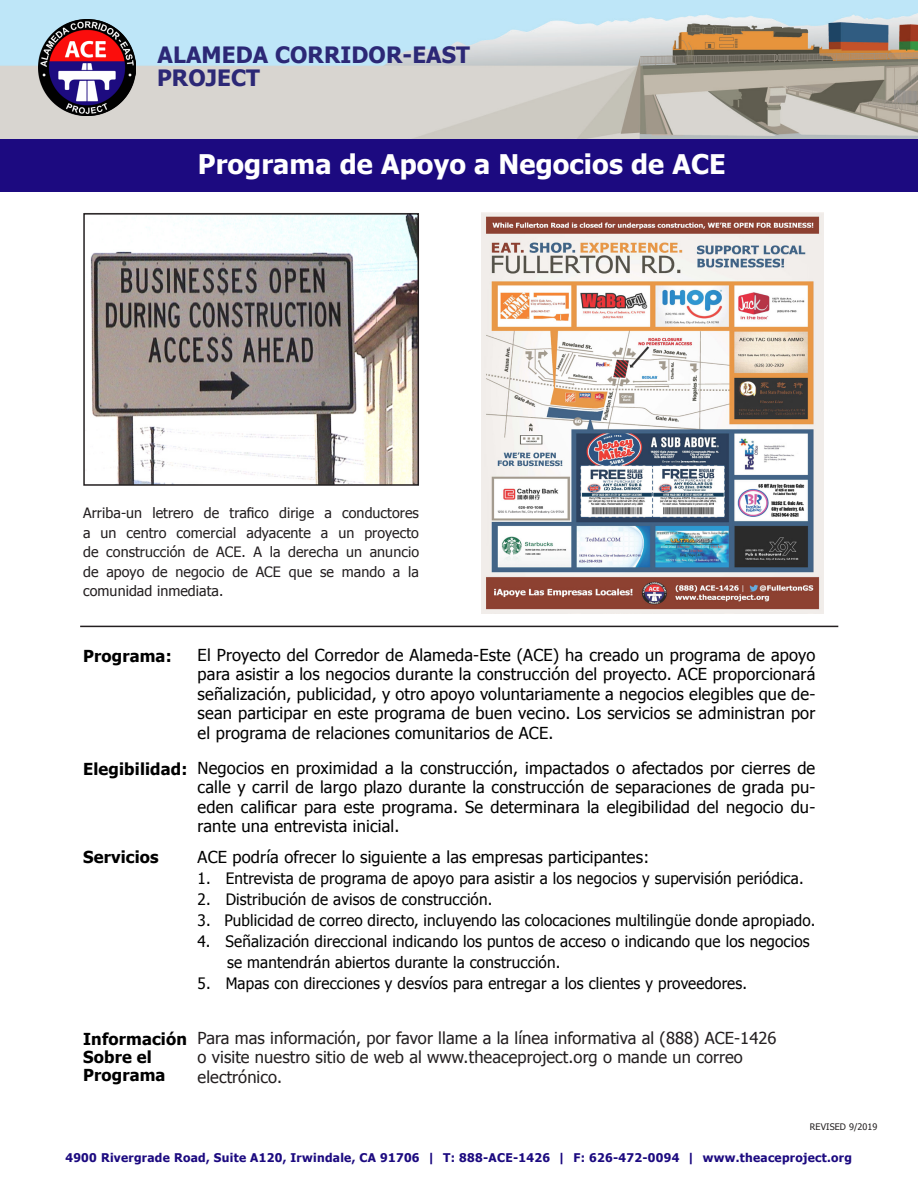
<style>
.page{position:relative;width:918px;height:1188px;background:#fff}
.page>*{position:absolute;margin:0;border:0;box-sizing:border-box;transform-origin:0 0}
.t1{font:700 27px "Tahoma";letter-spacing:.005em;color:#fff}
.t2{font:700 22.5px/22.5px "Tahoma";letter-spacing:.005em;color:#2c2876}
.t3{font:16.5px/19.5px "Tahoma";letter-spacing:.01em;color:#000;text-align:justify}
.Body_Copy{font:16.5px/19.5px "Tahoma";letter-spacing:.005em;color:#231f20}
.t4{font:700 16.5px/18px "Tahoma";letter-spacing:.01em;color:#000}
.t5{font:15.75px/21px "Tahoma";letter-spacing:.01em;color:#000}
.Body_Copy-2{font:14.25px/19.5px "Tahoma";letter-spacing:.005em;color:#231f20;text-align:justify}
.t6{font:700 12px "Tahoma";letter-spacing:.025em;color:#1c0a80}
.t7{font:9px "Tahoma";letter-spacing:.01em;color:#231f20}
</style>
<div class="page">
<img style="left:0;top:0;width:918px;height:139px">
<div style="left:0;top:139px;width:918px;height:53px;background:#1c0a80"></div>
<img style="left:39px;top:19px;width:97px;height:97px">
<img style="left:90px;top:216px;width:326px;height:267px">
<hr style="left:80px;top:626px;width:758px;height:1px;background:#231f20">
<div style="left:83px;top:213px;width:336px;height:273px;border:2px solid #231f20"></div>
<img style="left:482px;top:213px;width:342px;height:400px">
<h2 class="t2" style="left:157px;top:43px;width:314px">ALAMEDA CORRIDOR-EAST<br>PROJECT</h2>
<h1 class="t1" style="left:198px;top:146px;width:530px">Programa de Apoyo a Negocios de ACE</h1>
<p class="Body_Copy-2" style="left:83px;top:503px;width:337px">Arriba-un letrero de trafico dirige a conductores a un centro comercial adyacente a un proyecto de construcción de ACE. A la derecha un anuncio de apoyo de negocio de ACE que se mando a la comunidad inmediata.</p>
<p class="t4" style="left:83px;top:646px;width:90px">Programa:</p>
<p class="t3" style="left:198px;top:644px;width:619px">El Proyecto del Corredor de Alameda-Este (ACE) ha creado un programa de apoyo para asistir a los negocios durante la construcción del proyecto. ACE proporcionará señalización, publicidad, y otro apoyo voluntariamente a negocios elegibles que de&shy;sean participar en este programa de buen vecino. Los servicios se administran por el programa de relaciones comunitarios de ACE.</p>
<p class="t4" style="left:83px;top:759px;width:106px">Elegibilidad:</p>
<p class="t3" style="left:198px;top:757px;width:619px">Negocios en proximidad a la construcción, impactados o afectados por cierres de calle y carril de largo plazo durante la construcción de separaciones de grada pu&shy;eden calificar para este programa. Se determinara la elegibilidad del negocio du&shy;rante una entrevista inicial.</p>
<p class="t4" style="left:83px;top:847px;width:77px">Servicios</p>
<p class="t3" style="left:198px;top:846px;width:453px">ACE podría ofrecer lo siguiente a las empresas participantes:</p>
<p class="t5" style="left:198px;top:867px;width:608px">1. Entrevista de programa de apoyo para asistir a los negocios y supervisión periódica.</p>
<p class="t5" style="left:198px;top:888px;width:296px">2. Distribución de avisos de construcción.</p>
<p class="t5" style="left:198px;top:909px;width:619px">3. Publicidad de correo directo, incluyendo las colocaciones multilingüe donde apropiado.</p>
<p class="t5" style="left:227px;top:930px;width:584px;text-indent:-30px">4. Señalización direccional indicando los puntos de acceso o indicando que los negocios se mantendrán abiertos durante la construcción.</p>
<p class="t5" style="left:198px;top:972px;width:551px">5. Mapas con direcciones y desvíos para entregar a los clientes y proveedores.</p>
<p class="t4" style="left:83px;top:1029px;width:105px">Información</p>
<p class="t4" style="left:83px;top:1047px;width:84px">Sobre el<br>Programa</p>
<p class="Body_Copy" style="left:198px;top:1027px;width:580px">Para mas información, por favor llame a la línea informativa al (888) ACE-1426 o visite nuestro sitio de web al www.theaceproject.org o mande un correo electrónico.</p>
<p class="t7" style="left:810px;top:1121px;width:69px">REVISED 9/2019</p>
<p class="t6" style="left:65px;top:1149px;width:788px">4900 Rivergrade Road, Suite A120, Irwindale, CA 91706 | T: 888-ACE-1426 | F: 626-472-0094 | www.theaceproject.org</p>
</div>
